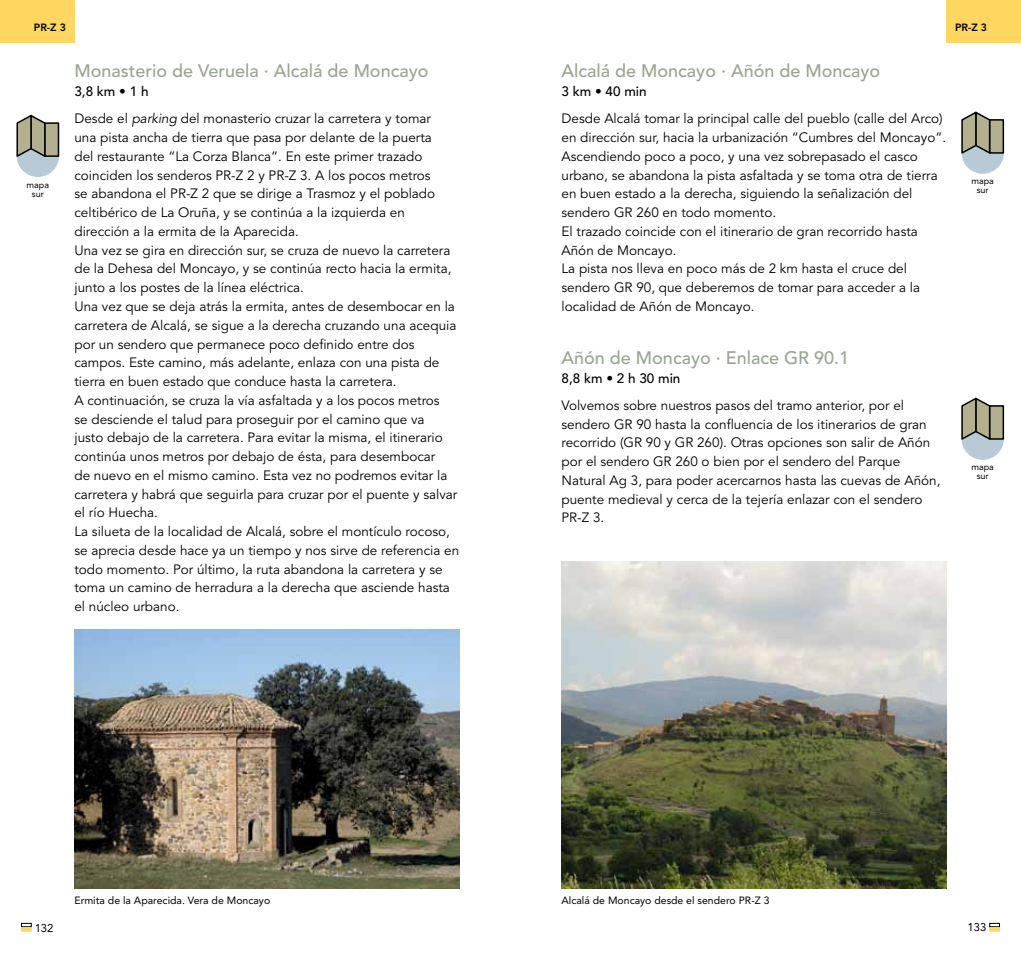
<style>
.page{position:relative;width:1021px;height:957px;background:#fff}
.page>*{position:absolute;margin:0;border:0;box-sizing:border-box;transform-origin:0 0}
.t1{font:500 18px "Avenir LT Std";color:#99a492}
.t2{font:13.5px/18.8px "Avenir LT Std";color:#000}
.t3{font:500 13.5px "Avenir LT Std";color:#000}
.t4{font:11.25px "Avenir LT Std";color:#000}
.t5{font:10.5px "Avenir LT Std";color:#000}
.t6{font:800 10.5px "Avenir LT Std";color:#000}
.t7{font:9px/9px "Avenir LT Std";color:#000;text-align:center}
.s1{font-weight:500}
.s2{font-style:italic}
</style>
<div class="page">
<div style="left:989px;top:923px;width:10px;height:4px;border:1px solid #000"></div>
<svg style="left:989px;top:927px;width:10px;height:4px"></svg>
<div style="left:21px;top:923px;width:10px;height:4px;border:1px solid #000"></div>
<svg style="left:21px;top:927px;width:10px;height:4px"></svg>
<div style="left:946px;top:0;width:74px;height:43px;background:#ffd65f"></div>
<div style="left:0;top:0;width:74px;height:43px;background:#ffd65f"></div>
<img style="left:561px;top:561px;width:385px;height:328px">
<div style="left:17px;top:134px;width:42px;height:43px;background:#b7cad6;border-radius:50%"></div>
<div style="left:45px;top:123px;width:13px;height:33px;background:#b2b08e"></div>
<div style="left:44px;top:122px;width:15px;height:35px;border:2px solid #000"></div>
<svg style="left:16px;top:114px;width:31px;height:45px"></svg>
<div style="left:961px;top:131px;width:42px;height:43px;background:#b7cad6;border-radius:50%"></div>
<div style="left:989px;top:120px;width:14px;height:33px;background:#b2b08e"></div>
<div style="left:988px;top:119px;width:16px;height:35px;border:2px solid #000"></div>
<svg style="left:961px;top:111px;width:30px;height:44px"></svg>
<div style="left:961px;top:417px;width:42px;height:43px;background:#b7cad6;border-radius:50%"></div>
<div style="left:989px;top:406px;width:14px;height:33px;background:#b2b08e"></div>
<div style="left:988px;top:405px;width:16px;height:35px;border:2px solid #000"></div>
<svg style="left:961px;top:397px;width:30px;height:44px"></svg>
<img style="left:74px;top:629px;width:385px;height:260px">
<p class="t6" style="left:34px;top:21px;width:34px">PR-Z 3</p>
<p class="t6" style="left:955px;top:21px;width:34px">PR-Z 3</p>
<h1 class="t1" style="left:74px;top:61px;width:355px">Monasterio de Veruela · Alcalá de Moncayo</h1>
<p class="t2" style="left:74px;top:78px;width:358px;line-height:27.3px"><span class="s1">3,8 km • 1 h<br></span>Desde el <span class="s2">parking</span> del monasterio cruzar la carretera y tomar</p>
<p class="t2" style="left:74px;top:129px;width:386px">una pista ancha de tierra que pasa por delante de la puerta<br>del restaurante “La Corza Blanca”. En este primer trazado coinciden los senderos PR-Z 2 y PR-Z 3. A los pocos metros<br>se abandona el PR-Z 2 que se dirige a Trasmoz y el poblado celtibérico de La Oruña, y se continúa a la izquierda en dirección a la ermita de la Aparecida.<br>Una vez se gira en dirección sur, se cruza de nuevo la carretera de la Dehesa del Moncayo, y se continúa recto hacia la ermita, junto a los postes de la línea eléctrica.<br>Una vez que se deja atrás la ermita, antes de desembocar en la carretera de Alcalá, se sigue a la derecha cruzando una acequia por un sendero que permanece poco definido entre dos campos. Este camino, más adelante, enlaza con una pista de tierra en buen estado que conduce hasta la carretera.<br>A continuación, se cruza la vía asfaltada y a los pocos metros<br>se desciende el talud para proseguir por el camino que va<br>justo debajo de la carretera. Para evitar la misma, el itinerario continúa unos metros por debajo de ésta, para desembocar<br>de nuevo en el mismo camino. Esta vez no podremos evitar la carretera y habrá que seguirla para cruzar por el puente y salvar el río Huecha.<br>La silueta de la localidad de Alcalá, sobre el montículo rocoso, se aprecia desde hace ya un tiempo y nos sirve de referencia en todo momento. Por último, la ruta abandona la carretera y se toma un camino de herradura a la derecha que asciende hasta el núcleo urbano.</p>
<h1 class="t1" style="left:561px;top:61px;width:320px">Alcalá de Moncayo · Añón de Moncayo</h1>
<p class="t3" style="left:561px;top:84px;width:87px">3 km • 40 min</p>
<p class="t2" style="left:561px;top:110px;width:386px">Desde Alcalá tomar la principal calle del pueblo (calle del Arco) en dirección sur, hacia la urbanización “Cumbres del Moncayo”.<br>Ascendiendo poco a poco, y una vez sobrepasado el casco urbano, se abandona la pista asfaltada y se toma otra de tierra en buen estado a la derecha, siguiendo la señalización del sendero GR 260 en todo momento.<br>El trazado coincide con el itinerario de gran recorrido hasta Añón de Moncayo.<br>La pista nos lleva en poco más de 2 km hasta el cruce del sendero GR 90, que deberemos de tomar para acceder a la localidad de Añón de Moncayo.</p>
<h1 class="t1" style="left:561px;top:347px;width:289px">Añón de Moncayo · Enlace GR 90.1</h1>
<p class="t3" style="left:561px;top:370px;width:120px">8,8 km • 2 h 30 min</p>
<p class="t2" style="left:561px;top:396px;width:380px">Volvemos sobre nuestros pasos del tramo anterior, por el sendero GR 90 hasta la confluencia de los itinerarios de gran recorrido (GR 90 y GR 260). Otras opciones son salir de Añón por el sendero GR 260 o bien por el sendero del Parque Natural Ag 3, para poder acercarnos hasta las cuevas de Añón, puente medieval y cerca de la tejería enlazar con el sendero PR-Z 3.</p>
<p class="t7" style="left:27px;top:180px;width:24px">mapa sur</p>
<p class="t7" style="left:971px;top:177px;width:24px">mapa sur</p>
<p class="t7" style="left:971px;top:463px;width:24px">mapa sur</p>
<p class="t5" style="left:74px;top:894px;width:197px">Ermita de la Aparecida. Vera de Moncayo</p>
<p class="t5" style="left:561px;top:894px;width:209px">Alcalá de Moncayo desde el sendero PR-Z 3</p>
<p class="t4" style="left:35px;top:921px;width:20px">132</p>
<p class="t4" style="left:967px;top:920px;width:20px">133</p>
</div>
